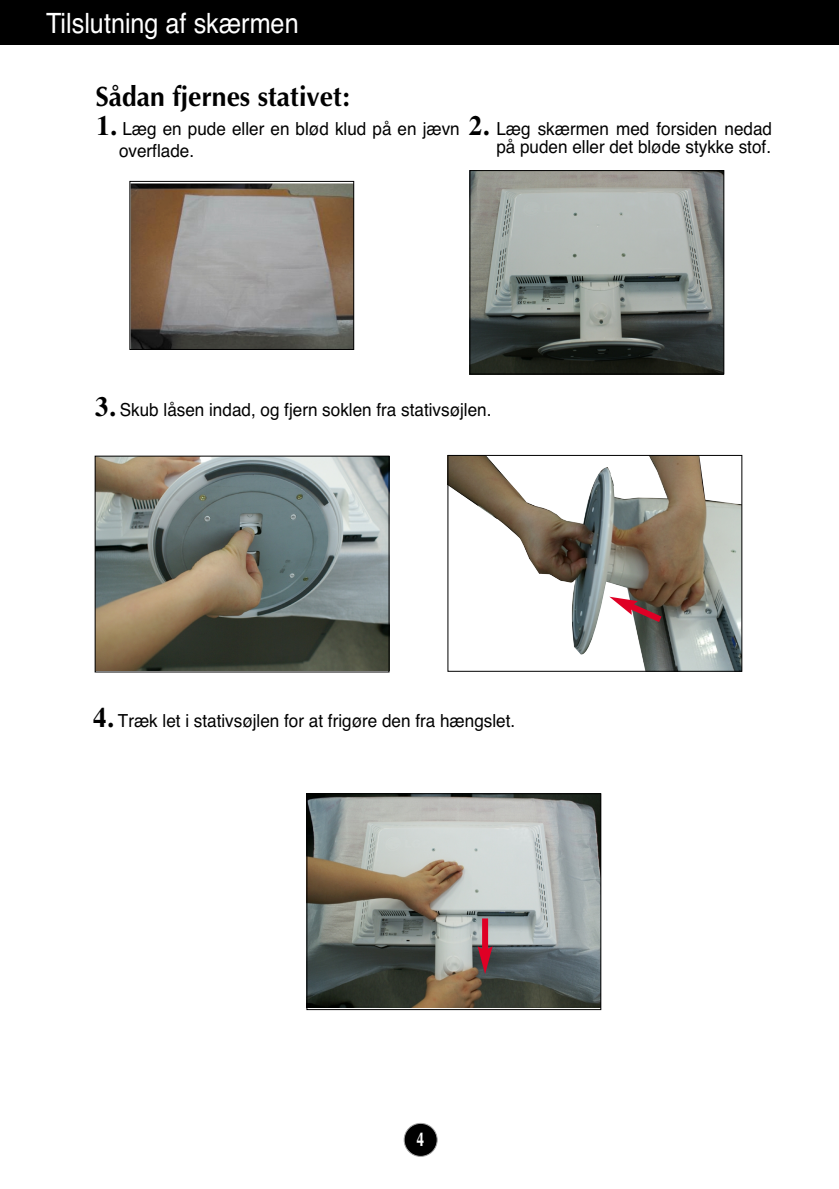
<style>
.page{position:relative;width:839px;height:1189px;background:#fff}
.page>*{position:absolute;margin:0;border:0;box-sizing:border-box;transform-origin:0 0}
.t1{font:700 28px "Optima";color:#000;scale:.95 1}
.t2{font:28px "Helvetica";color:#fff;scale:.9 1}
.t3{font:700 20px "Optima";color:#fff;scale:.7 1}
.t4{font:18px/22px "Helvetica";color:#000;scale:.95 1}
.s1{font-family:"Times";font-weight:700;font-size:28px}
</style>
<div class="page">
<div style="left:404px;top:1123px;width:33px;height:33px;background:#000;border-radius:50%"></div>
<div style="left:403px;top:1123px;width:34px;height:34px;border:2px solid #a5a5a5;border-radius:50%"></div>
<div style="left:0;top:0;width:839px;height:45px;background:#000"></div>
<img style="left:471px;top:172px;width:251px;height:200px">
<div style="left:469px;top:170px;width:255px;height:204px;border:1px solid #000"></div>
<img style="left:131px;top:184px;width:221px;height:164px">
<div style="left:129px;top:181px;width:225px;height:169px;border:1px solid #000"></div>
<img style="left:97px;top:457px;width:290px;height:213px">
<img style="left:449px;top:457px;width:291px;height:213px">
<div style="left:447px;top:455px;width:295px;height:217px;border:1px solid #000"></div>
<svg style="left:609px;top:597px;width:59px;height:30px"></svg>
<img style="left:308px;top:795px;width:291px;height:212px">
<div style="left:306px;top:793px;width:295px;height:217px;border:1px solid #000"></div>
<div style="left:482px;top:918px;width:6px;height:33px;background:#df0025"></div>
<svg style="left:477px;top:946px;width:15px;height:28px"></svg>
<h1 class="t2" style="left:46px;top:13px;width:282px">Tilslutning af skærmen</h1>
<h1 class="t1" style="left:96px;top:84px;width:269px">Sådan fjernes stativet:</h1>
<p class="t4" style="left:119px;top:120px;width:360px;text-indent:-23px"><span class="s1">1.</span> Læg en pude eller en blød klud på en jævn overflade.</p>
<p class="t4" style="left:469px;top:122px;width:321px;line-height:18px;text-align:right"><span class="s1">2.</span> Læg skærmen med forsiden nedad på puden eller det bløde stykke stof.</p>
<p class="t4" style="left:95px;top:401px;width:419px"><span class="s1">3.</span> Skub låsen indad, og fjern soklen fra stativsøjlen.</p>
<p class="t4" style="left:93px;top:711px;width:446px"><span class="s1">4.</span> Træk let i stativsøjlen for at frigøre den fra hængslet.</p>
<p class="t3" style="left:416px;top:1131px;width:13px">4</p>
</div>
